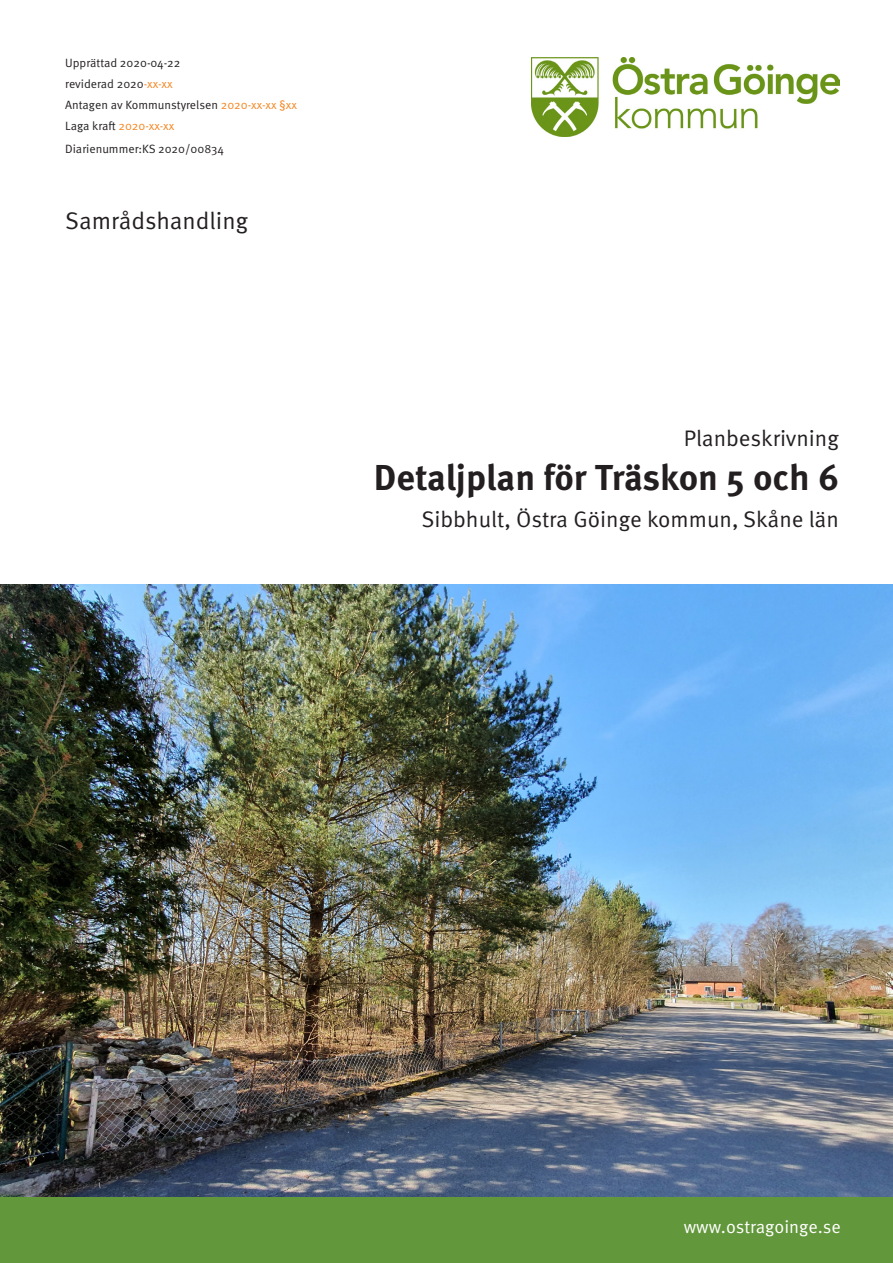
<style>
.page{position:relative;width:893px;height:1263px;background:#fff}
.page>*{position:absolute;margin:0;border:0;box-sizing:border-box;transform-origin:0 0}
.t1{font:700 36px "Meta OT";letter-spacing:-.005em;color:#231f20}
.t2{font:24px "Meta OT Norm";color:#231f20}
.t3{font:22.5px "Meta OT Norm";color:#231f20}
.t4{font:18px "Meta OT Norm";color:#fff}
.Brödtext{font:12px "Meta OT Norm";color:#231f20}
.Underrubrik_2{font:12px "Meta OT Norm";color:#231f20}
.Brödtext-2{font:12px "Meta OT Norm";color:#f58520}
.s1{color:#f58520}
.s2{color:#231f20}
</style>
<div class="page">
<div style="left:0;top:1197px;width:893px;height:66px;background:#63973b"></div>
<img style="left:531px;top:58px;width:308px;height:78px">
<img style="left:0;top:585px;width:893px;height:612px">
<p class="Brödtext" style="left:65px;top:56px;width:117px">Upprättad 2020-04-22</p>
<p class="Brödtext" style="left:65px;top:77px;width:109px">reviderad 2020<span class="s1">-xx-xx</span></p>
<p class="Brödtext" style="left:65px;top:98px;width:233px">Antagen av Kommunstyrelsen <span class="s1">2020-xx-xx §xx</span></p>
<p class="Brödtext-2" style="left:65px;top:119px;width:111px"><span class="s2">Laga kraft</span> 2020-xx-xx</p>
<p class="Underrubrik_2" style="left:65px;top:141px;width:160px">Diarienummer:KS 2020/00834</p>
<p class="t2" style="left:65px;top:206px;width:184px">Samrådshandling</p>
<p class="t3" style="left:684px;top:425px;width:157px">Planbeskrivning</p>
<p class="t1" style="left:374px;top:454px;width:467px">Detaljplan för Träskon 5 och 6</p>
<p class="t3" style="left:422px;top:506px;width:419px">Sibbhult, Östra Göinge kommun, Skåne län</p>
<p class="t4" style="left:684px;top:1216px;width:159px">www.ostragoinge.se</p>
</div>
